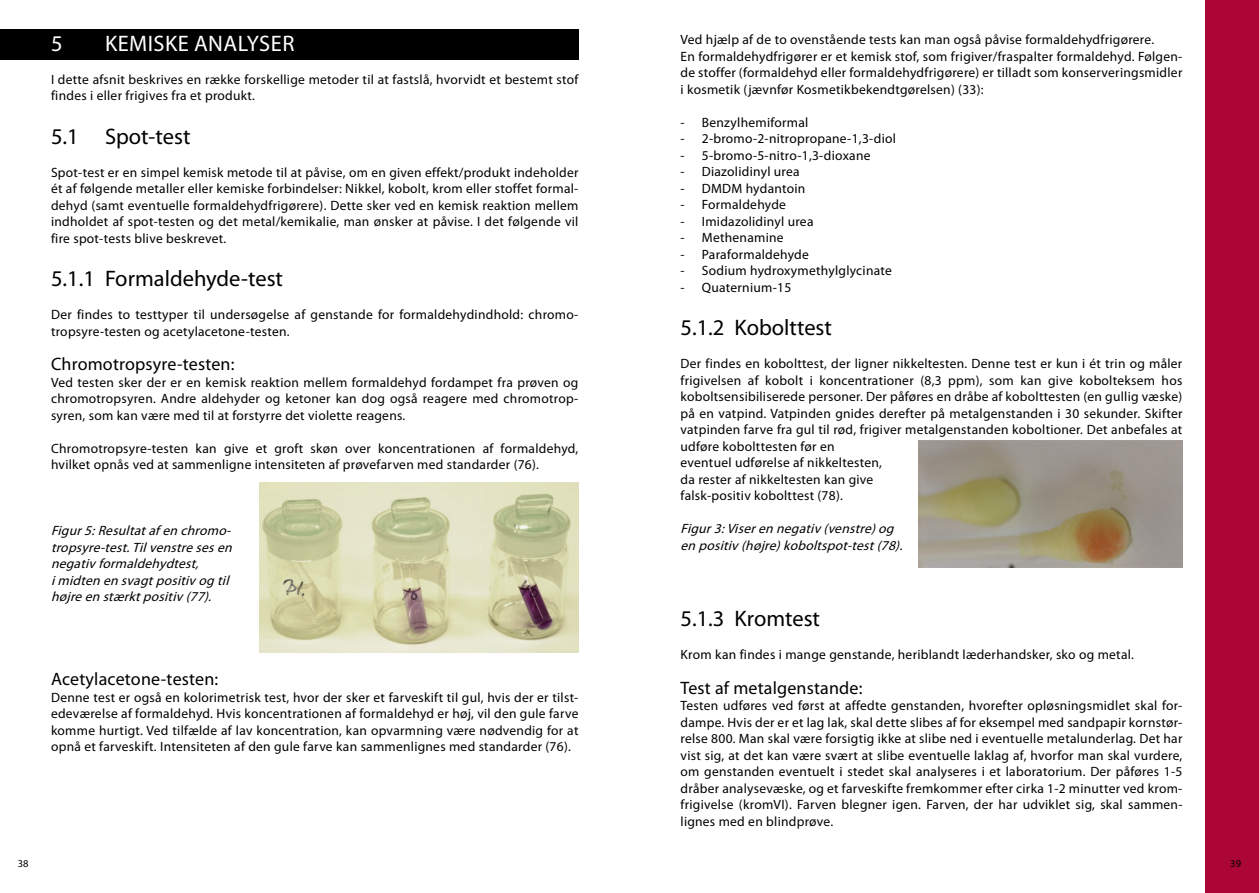
<style>
.page{position:relative;width:1259px;height:893px;background:#fff}
.page>*{position:absolute;margin:0;border:0;box-sizing:border-box;transform-origin:0 0}
.t1{font:22.5px "Myriad Pro";color:#000}
.t2{font:22.5px "Myriad Pro";letter-spacing:.02em;color:#fff}
.t3{font:18px "Myriad Pro";letter-spacing:.01em;color:#000}
.t4{font:13.5px/16.5px "Myriad Pro";letter-spacing:.02em;color:#000}
.t5{font:italic 13.5px/16.5px "Myriad Pro";letter-spacing:-.005em;color:#000}
.t6{font:10.5px "Myriad Pro";color:#000}
</style>
<div class="page">
<div style="left:1205px;top:0;width:54px;height:893px;background:#ab0635"></div>
<div style="left:0;top:29px;width:578px;height:31px;background:#000"></div>
<img style="left:259px;top:483px;width:319px;height:170px">
<img style="left:918px;top:440px;width:264px;height:128px">
<h1 class="t2" style="left:51px;top:29px;width:240px">5 Kemiske analyser</h1>
<p class="t4" style="left:51px;top:71px;width:529px">I dette afsnit beskrives en række forskellige metoder til at fastslå, hvorvidt et bestemt stof findes i eller frigives fra et produkt.</p>
<h1 class="t1" style="left:51px;top:122px;width:141px">5.1 S pot-test</h1>
<p class="t4" style="left:51px;top:164px;width:529px;text-align:justify">Spot-test er en simpel kemisk metode til at påvise, om en given effekt/produkt indeholder ét af følgende metaller eller kemiske forbindelser: N ikkel, kobolt, krom eller stoffet formal&shy;dehyd (samt eventuelle formaldehydfrigørere). Dette sker ved en kemisk reaktion mellem indholdet af spot-testen og det metal/kemikalie, man ønsker at påvise. I det følgende vil fire spot-tests blive beskrevet.</p>
<h1 class="t1" style="left:51px;top:265px;width:233px">5.1.1 Formaldehyde-test</h1>
<p class="t4" style="left:51px;top:306px;width:529px">Der findes to testtyper til undersøgelse af genstande for formaldehydindhold: chromo&shy;tropsyre-testen og acetylacetone-testen.</p>
<h2 class="t3" style="left:51px;top:353px;width:185px">Chromotropsyre-testen:</h2>
<p class="t4" style="left:51px;top:374px;width:529px;text-align:justify">Ved testen sker der er en kemisk reaktion mellem formaldehyd fordampet fra prøven og chromotropsyren. Andre aldehyder og ketoner kan dog også reagere med chromotrop&shy;syren, som kan være med til at forstyrre det violette reagens.</p>
<p class="t4" style="left:51px;top:440px;width:529px">Chromotropsyre-testen kan give et groft skøn over koncentrationen af formaldehyd, hvilket opnås ved at sammenligne intensiteten af prøvefarven med standarder (76).</p>
<p class="t5" style="left:51px;top:522px;width:186px">Figur5:Resultatafen chromo&shy;tropsyre-test.Tilvenstresesen negativformaldehydtest, imidten en svagtpositivog til højreen stærktpositiv(77).</p>
<h2 class="t3" style="left:51px;top:668px;width:169px">Acetylacetone-testen:</h2>
<p class="t4" style="left:51px;top:689px;width:529px;text-align:justify">Denne test er også en kolorimetrisk test, hvor der sker et farveskift til gul, hvis der er tilst&shy;edeværelse af formaldehyd. Hvis koncentrationen af formaldehyd er høj, vil den gule farve komme hurtigt. Ved tilfælde af lav koncentration, kan opvarmning være nødvendig for at opnå et farveskift. I ntensiteten af den gule farve kan sammenlignes med standarder (76).</p>
<p class="t4" style="left:680px;top:31px;width:503px">Ved hjælp af de to ovenstående tests kan man også påvise formaldehydfrigørere.<br>En formaldehydfrigører er et kemisk stof, som frigiver/fraspalter formaldehyd. Følgen&shy;de stoffer (formaldehyd eller formaldehydfrigørere) er tilladt som konserveringsmidler i kosmetik (jævnfør Kosmetikbekendtgørelsen) (33):</p>
<p class="t4" style="left:680px;top:114px;width:129px">- Benzylhemiformal</p>
<p class="t4" style="left:680px;top:130px;width:217px">- 2-bromo-2-nitropropane-1,3-diol</p>
<p class="t4" style="left:680px;top:147px;width:192px">- 5-bromo-5-nitro-1,3-dioxane</p>
<p class="t4" style="left:680px;top:163px;width:121px">- Diazolidinyl urea</p>
<p class="t4" style="left:680px;top:180px;width:17px">- DMDM</p>
<p class="t4" style="left:745px;top:180px;width:61px">hydantoin</p>
<p class="t4" style="left:680px;top:196px;width:107px">- Formaldehyde</p>
<p class="t4" style="left:680px;top:213px;width:134px">- I midazolidinyl urea</p>
<p class="t4" style="left:680px;top:229px;width:105px">- Methenamine</p>
<p class="t4" style="left:680px;top:246px;width:130px">- Paraformaldehyde</p>
<p class="t4" style="left:680px;top:262px;width:213px">- Sodium hydroxymethylglycinate</p>
<p class="t4" style="left:680px;top:279px;width:112px">- Quaternium-15</p>
<h1 class="t1" style="left:680px;top:314px;width:153px">5.1.2 Kobolttest</h1>
<p class="t4" style="left:680px;top:355px;width:503px">Der findes en kobolttest, der ligner nikkeltesten. Denne test er kun i ét trin og måler frigivelsen af kobolt i koncentrationer (8,3 ppm), som kan give kobolteksem hos koboltsensibiliserede personer. Der påføres en dråbe af kobolttesten (en gullig væske) på en vatpind. Vatpinden gnides derefter på metalgenstanden i 30 sekunder. Skifter vatpinden farve fra gul til rød, frigiver metalgenstanden koboltioner. Det anbefales at udføre kobolttesten før en<br>eventuel udførelse af nikkeltesten,<br>da rester af nikkeltesten kan give<br>falsk-positiv kobolttest (78).</p>
<p class="t5" style="left:680px;top:520px;width:227px">Figur3:Viseren negativ(venstre)og en positiv(højre)koboltspot-test(78).</p>
<h1 class="t1" style="left:680px;top:605px;width:141px">5.1.3 Kromtest</h1>
<p class="t4" style="left:680px;top:646px;width:455px">Krom kan findes i mange genstande, heriblandt læderhandsker, sko og metal.</p>
<h2 class="t3" style="left:680px;top:677px;width:183px">Test af metalgenstande:</h2>
<p class="t4" style="left:680px;top:697px;width:503px;text-align:justify">Testen udføres ved først at affedte genstanden, hvorefter opløsningsmidlet skal for&shy;dampe. Hvis der er et lag lak, skal dette slibes af for eksempel med sandpapir kornstør&shy;relse 800. Man skal være forsigtig ikke at slibe ned i eventuelle metalunderlag. Det har vist sig, at det kan være svært at slibe eventuelle laklag af, hvorfor man skal vurdere, om genstanden eventuelt i stedet skal analyseres i et laboratorium. Der påføres 1-5 dråber analysevæske, og et farveskifte fremkommer efter cirka 1-2 minutter ved krom&shy;frigivelse (kromVI). Farven blegner igen. Farven, der har udviklet sig, skal sammen&shy;lignes med en blindprøve.</p>
<p class="t6" style="left:18px;top:857px;width:12px">38</p>
<p class="t6" style="left:1230px;top:857px;width:12px">39</p>
</div>
